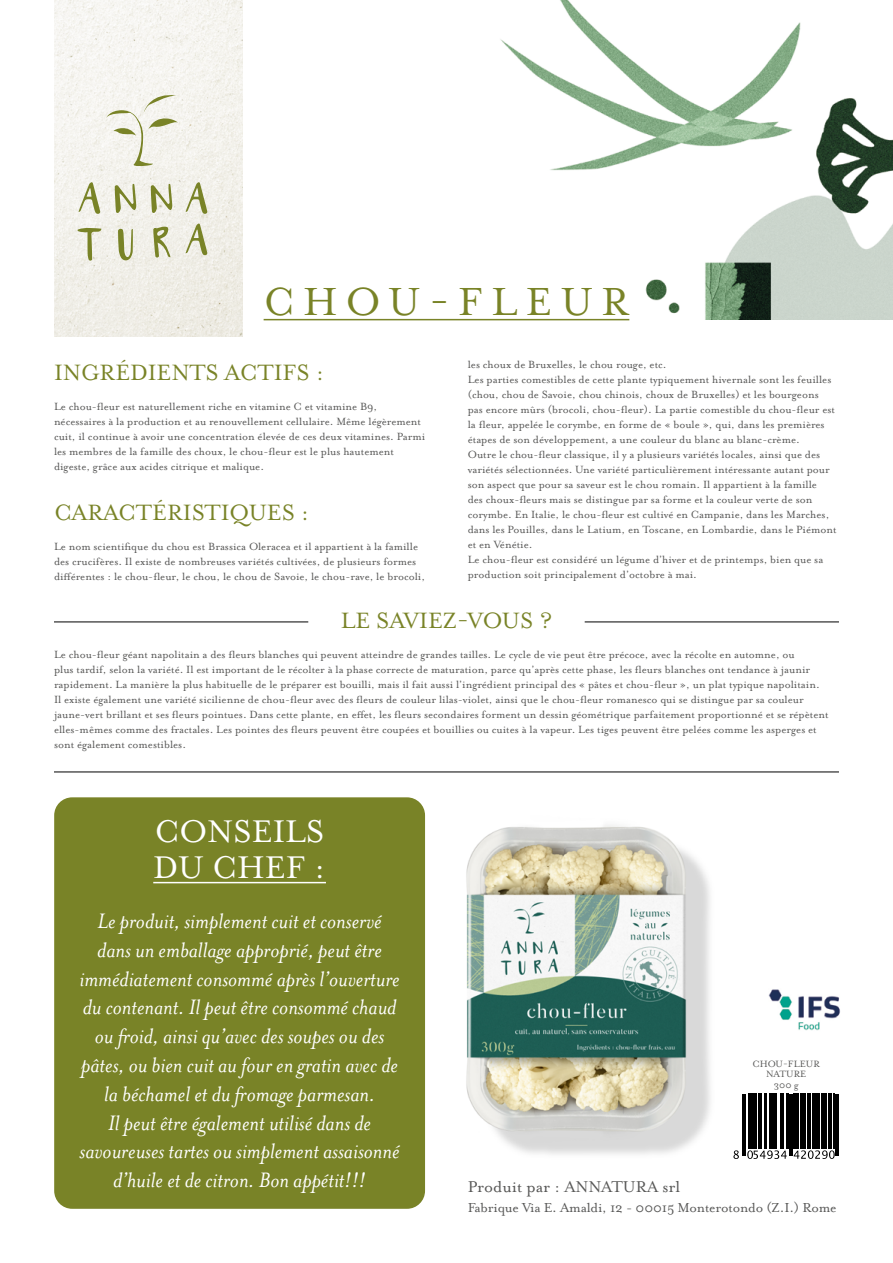
<style>
.page{position:relative;width:893px;height:1263px;background:#fff}
.page>*{position:absolute;margin:0;border:0;box-sizing:border-box;transform-origin:0 0}
.t1{font:45px "Mrs Eaves OT";letter-spacing:.19em;color:#798327}
.t2{font:36px/36px "Mrs Eaves OT";color:#fff}
.t3{font:25.5px "Mrs Eaves OT";color:#798327}
.t4{font:italic 24px/28.8px "Mrs Eaves OT";color:#fff;text-align:center}
.t5{font:18px "Mrs Eaves OT";color:#575756}
.t6{font:15px "Mrs Eaves OT";letter-spacing:-.01em;color:#575756}
.t7{font:12px/15px "Mrs Eaves OT";color:#575756}
.t8{font:10.5px/10.5px "Mrs Eaves OT";color:#575756;text-align:center}
</style>
<div class="page">
<img style="left:378px;top:771px;width:394px;height:430px">
<img style="left:54px;top:0;width:189px;height:337px">
<svg style="left:115px;top:184px;width:21px;height:29px"></svg>
<svg style="left:118px;top:228px;width:15px;height:34px"></svg>
<svg style="left:78px;top:182px;width:22px;height:32px"></svg>
<svg style="left:77px;top:227px;width:24px;height:34px"></svg>
<svg style="left:106px;top:93px;width:72px;height:74px"></svg>
<svg style="left:186px;top:182px;width:22px;height:32px"></svg>
<svg style="left:186px;top:223px;width:22px;height:32px"></svg>
<svg style="left:151px;top:184px;width:21px;height:29px"></svg>
<svg style="left:153px;top:225px;width:17px;height:33px"></svg>
<div style="left:54px;top:797px;width:371px;height:412px;background:#798327;border-radius:18px"></div>
<img style="left:489px;top:0;width:404px;height:320px">
<hr style="left:54px;top:772px;width:785px;height:1px;background:#000">
<svg style="left:747px;top:1150px;width:40px;height:9px"></svg>
<svg style="left:794px;top:1150px;width:41px;height:9px"></svg>
<svg style="left:733px;top:1150px;width:6px;height:9px"></svg>
<hr style="left:743px;top:1094px;width:1px;height:62px;background:#000">
<hr style="left:745px;top:1094px;width:1px;height:62px;background:#000">
<hr style="left:749px;top:1094px;width:2px;height:55px;background:#000">
<hr style="left:752px;top:1094px;width:1px;height:55px;background:#000">
<hr style="left:754px;top:1094px;width:3px;height:55px;background:#000">
<hr style="left:759px;top:1094px;width:1px;height:55px;background:#000">
<hr style="left:761px;top:1094px;width:1px;height:55px;background:#000">
<hr style="left:765px;top:1094px;width:2px;height:55px;background:#000">
<hr style="left:769px;top:1094px;width:1px;height:55px;background:#000">
<hr style="left:771px;top:1094px;width:3px;height:55px;background:#000">
<hr style="left:775px;top:1094px;width:1px;height:55px;background:#000">
<hr style="left:780px;top:1094px;width:1px;height:55px;background:#000">
<hr style="left:782px;top:1094px;width:1px;height:55px;background:#000">
<hr style="left:786px;top:1094px;width:2px;height:55px;background:#000">
<hr style="left:789px;top:1094px;width:1px;height:62px;background:#000">
<hr style="left:791px;top:1094px;width:1px;height:62px;background:#000">
<hr style="left:793px;top:1094px;width:1px;height:55px;background:#000">
<hr style="left:795px;top:1094px;width:3px;height:55px;background:#000">
<hr style="left:800px;top:1094px;width:2px;height:55px;background:#000">
<hr style="left:803px;top:1094px;width:2px;height:55px;background:#000">
<hr style="left:807px;top:1094px;width:4px;height:55px;background:#000">
<hr style="left:813px;top:1094px;width:1px;height:55px;background:#000">
<hr style="left:815px;top:1094px;width:2px;height:55px;background:#000">
<hr style="left:818px;top:1094px;width:2px;height:55px;background:#000">
<hr style="left:822px;top:1094px;width:3px;height:55px;background:#000">
<hr style="left:826px;top:1094px;width:1px;height:55px;background:#000">
<hr style="left:829px;top:1094px;width:3px;height:55px;background:#000">
<hr style="left:834px;top:1094px;width:1px;height:55px;background:#000">
<hr style="left:836px;top:1094px;width:1px;height:62px;background:#000">
<hr style="left:838px;top:1094px;width:1px;height:62px;background:#000">
<img style="left:766px;top:989px;width:74px;height:43px">
<hr style="left:153px;top:882px;width:173px;height:1px;background:#fff">
<hr style="left:264px;top:319px;width:365px;height:1px;background:#798327">
<hr style="left:54px;top:622px;width:254px;height:1px;background:#000">
<hr style="left:585px;top:622px;width:254px;height:1px;background:#000">
<h1 class="t1" style="left:264px;top:276px;width:367px">CHOU-FLEUR</h1>
<h3 class="t3" style="left:54px;top:357px;width:272px">INGRÉDIENTS ACTIFS :</h3>
<p class="t7" style="left:54px;top:399px;width:373px">Le chou-fleur est naturellement riche en vitamine C et vitamine B9, nécessaires à la production et au renouvellement cellulaire. Même légèrement cuit, il continue à avoir une concentration élevée de ces deux vitamines. Parmi les membres de la famille des choux, le chou-fleur est le plus hautement digeste, grâce aux acides citrique et malique.</p>
<h3 class="t3" style="left:54px;top:498px;width:257px">CARACTÉRISTIQUES :</h3>
<p class="t7" style="left:54px;top:539px;width:373px">Le nom scientifique du chou est Brassica Oleracea et il appartient à la famille des crucifères. Il existe de nombreuses variétés cultivées, de plusieurs formes différentes : le chou-fleur, le chou, le chou de Savoie, le chou-rave, le brocoli,</p>
<p class="t7" style="left:468px;top:357px;width:370px">les choux de Bruxelles, le chou rouge, etc.<br>Les parties comestibles de cette plante typiquement hivernale sont les feuilles (chou, chou de Savoie, chou chinois, choux de Bruxelles) et les bourgeons pas encore mûrs (brocoli, chou-fleur). La partie comestible du chou-fleur est la fleur, appelée le corymbe, en forme de « boule », qui, dans les premières étapes de son développement, a une couleur du blanc au blanc-crème.<br>Outre le chou-fleur classique, il y a plusieurs variétés locales, ainsi que des variétés sélectionnées. Une variété particulièrement intéressante autant pour son aspect que pour sa saveur est le chou romain. Il appartient à la famille<br>des choux-fleurs mais se distingue par sa forme et la couleur verte de son corymbe. En Italie, le chou-fleur est cultivé en Campanie, dans les Marches, dans les Pouilles, dans le Latium, en Toscane, en Lombardie, dans le Piémont et en Vénétie.<br>Le chou-fleur est considéré un légume d’hiver et de printemps, bien que sa production soit principalement d’octobre à mai.</p>
<h3 class="t3" style="left:341px;top:606px;width:213px">LE SAVIEZ-VOUS ?</h3>
<p class="t7" style="left:54px;top:647px;width:776px">Le chou-fleur géant napolitain a des fleurs blanches qui peuvent atteindre de grandes tailles. Le cycle de vie peut être précoce, avec la récolte en automne, ou<br>plus tardif, selon la variété. Il est important de le récolter à la phase correcte de maturation, parce qu’après cette phase, les fleurs blanches ont tendance à jaunir rapidement. La manière la plus habituelle de le préparer est bouilli, mais il fait aussi l’ingrédient principal des « pâtes et chou-fleur », un plat typique napolitain.<br>Il existe également une variété sicilienne de chou-fleur avec des fleurs de couleur lilas-violet, ainsi que le chou-fleur romanesco qui se distingue par sa couleur jaune-vert brillant et ses fleurs pointues. Dans cette plante, en effet, les fleurs secondaires forment un dessin géométrique parfaitement proportionné et se répètent elles-mêmes comme des fractales. Les pointes des fleurs peuvent être coupées et bouillies ou cuites à la vapeur. Les tiges peuvent être pelées comme les asperges et sont également comestibles.</p>
<h2 class="t2" style="left:153px;top:813px;width:174px">CONSEILS<br>DU CHEF :</h2>
<p class="t4" style="left:79px;top:907px;width:322px">Le produit, simplement cuit et conservé dans un emballage approprié, peut être immédiatement consommé après l’ouverture du contenant. Il peut être consommé chaud ou froid, ainsi qu’avec des soupes ou des pâtes, ou bien cuit au four en gratin avec de la béchamel et du fromage parmesan.<br>Il peut être également utilisé dans de savoureuses tartes ou simplement assaisonné d’huile et de citron. Bon appétit!!!</p>
<p class="t8" style="left:752px;top:1058px;width:69px">CHOU-FLEUR<br>NATURE<br>300 g</p>
<h3 class="t5" style="left:468px;top:1176px;width:214px">Produit par : ANNATURA srl</h3>
<p class="t6" style="left:468px;top:1198px;width:370px">Fabrique Via E. Amaldi, 12 - 00015 Monterotondo (Z.I.) Rome</p>
</div>
